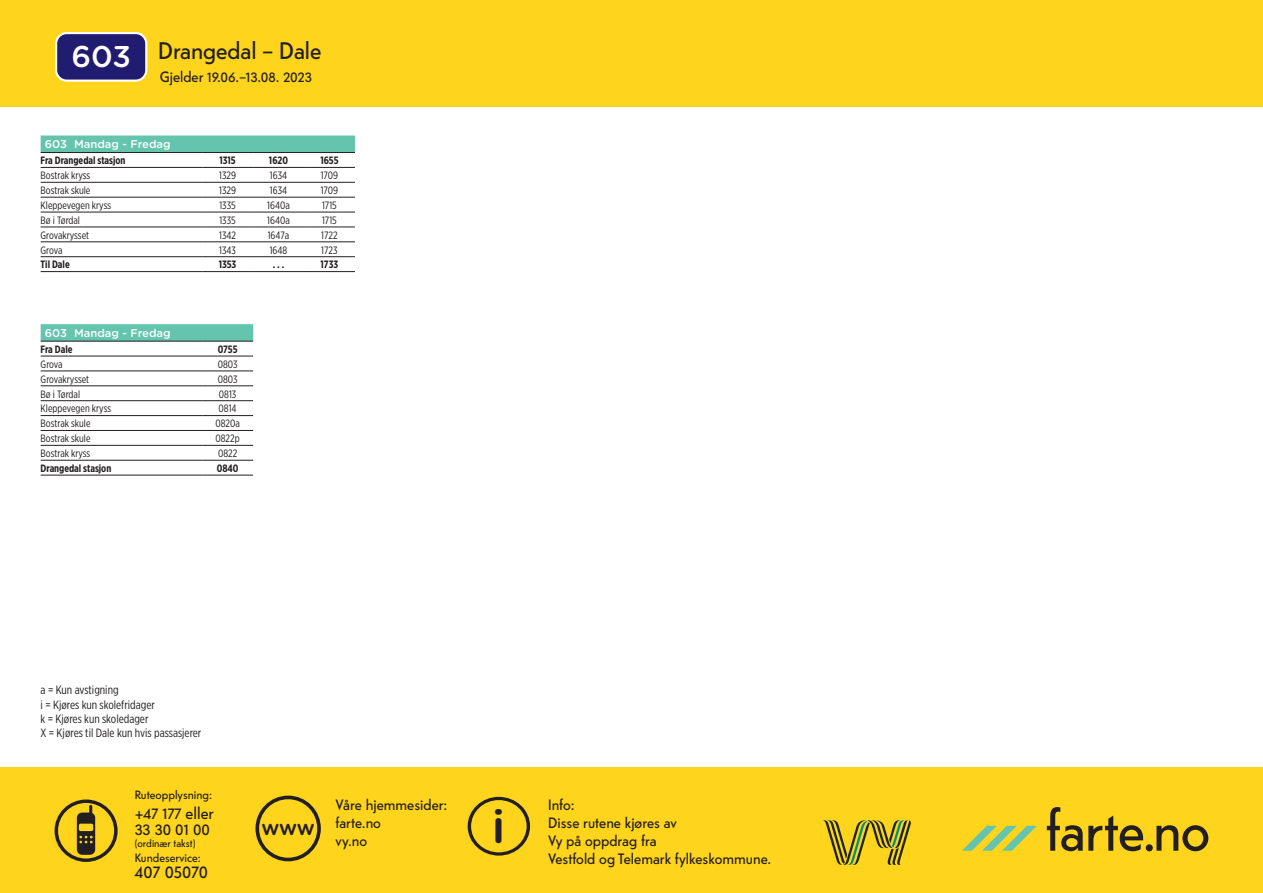
<style>
.page{position:relative;width:1263px;height:893px;background:#fff}
.page>*{position:absolute;margin:0;border:0;box-sizing:border-box;transform-origin:0 0}
.t1{font:500 46.65px "Gotham Rounded";color:#231f20;scale:1.06 1}
.t2{font:500 30px "Gotham Rounded";color:#fff}
.t3{font:24px "Telefon";letter-spacing:-.005em;color:#231f20}
.t4{font:500 21px "Gotham Rounded";color:#231f20}
.t5{font:18.15px "Telefon";color:#231f20}
.t6{font:16.5px/16.5px "Telefon";color:#231f20}
.t7{font:15px/18px "Telefon";color:#231f20}
.t8{font:12px/14.4px "Gotham X Narrow";color:#231f20}
.t9{font:12px "Telefon";color:#231f20}
.t10{font:500 11.25px "Gotham Rounded";color:#fff}
.t11{font:10.65px "Gotham X Narrow";color:#231f20}
.t12{font:700 10.65px "Gotham X Narrow";color:#231f20}
.t13{font:10.5px "Telefon";color:#231f20}
</style>
<div class="page">
<div style="left:0;top:767px;width:1263px;height:126px;background:#fed41d"></div>
<div style="left:0;top:0;width:1263px;height:106px;background:#fed41d"></div>
<svg style="left:1156px;top:825px;width:52px;height:26px"></svg>
<div style="left:1146px;top:844px;width:7px;height:7px;background:#231f20;border-radius:50%"></div>
<svg style="left:962px;top:826px;width:75px;height:25px"></svg>
<svg style="left:1047px;top:807px;width:96px;height:44px"></svg>
<svg style="left:55px;top:799px;width:63px;height:63px"></svg>
<svg style="left:255px;top:796px;width:66px;height:65px"></svg>
<svg style="left:468px;top:797px;width:62px;height:59px"></svg>
<svg style="left:823px;top:820px;width:88px;height:45px"></svg>
<div style="left:56px;top:33px;width:90px;height:48px;background:#201c70;border-radius:11px"></div>
<div style="left:55px;top:32px;width:92px;height:50px;border:2px solid #fff;border-radius:11px"></div>
<div style="left:41px;top:136px;width:314px;height:16px;background:#64c4ae"></div>
<hr style="left:41px;top:152px;width:161px;height:1px;background:#231f20">
<hr style="left:202px;top:152px;width:51px;height:1px;background:#231f20">
<hr style="left:253px;top:152px;width:51px;height:1px;background:#231f20">
<hr style="left:304px;top:152px;width:51px;height:1px;background:#231f20">
<hr style="left:41px;top:167px;width:161px;height:1px;background:#231f20">
<hr style="left:202px;top:167px;width:51px;height:1px;background:#231f20">
<hr style="left:253px;top:167px;width:51px;height:1px;background:#231f20">
<hr style="left:304px;top:167px;width:51px;height:1px;background:#231f20">
<hr style="left:41px;top:182px;width:161px;height:1px;background:#231f20">
<hr style="left:202px;top:182px;width:51px;height:1px;background:#231f20">
<hr style="left:253px;top:182px;width:51px;height:1px;background:#231f20">
<hr style="left:304px;top:182px;width:51px;height:1px;background:#231f20">
<hr style="left:41px;top:197px;width:161px;height:1px;background:#231f20">
<hr style="left:202px;top:197px;width:51px;height:1px;background:#231f20">
<hr style="left:253px;top:197px;width:51px;height:1px;background:#231f20">
<hr style="left:304px;top:197px;width:51px;height:1px;background:#231f20">
<hr style="left:41px;top:212px;width:161px;height:1px;background:#231f20">
<hr style="left:202px;top:212px;width:51px;height:1px;background:#231f20">
<hr style="left:253px;top:212px;width:51px;height:1px;background:#231f20">
<hr style="left:304px;top:212px;width:51px;height:1px;background:#231f20">
<hr style="left:41px;top:227px;width:161px;height:1px;background:#231f20">
<hr style="left:202px;top:227px;width:51px;height:1px;background:#231f20">
<hr style="left:253px;top:227px;width:51px;height:1px;background:#231f20">
<hr style="left:304px;top:227px;width:51px;height:1px;background:#231f20">
<hr style="left:41px;top:242px;width:161px;height:1px;background:#231f20">
<hr style="left:202px;top:242px;width:51px;height:1px;background:#231f20">
<hr style="left:253px;top:242px;width:51px;height:1px;background:#231f20">
<hr style="left:304px;top:242px;width:51px;height:1px;background:#231f20">
<hr style="left:41px;top:256px;width:161px;height:1px;background:#231f20">
<hr style="left:202px;top:256px;width:51px;height:1px;background:#231f20">
<hr style="left:253px;top:256px;width:51px;height:1px;background:#231f20">
<hr style="left:304px;top:256px;width:51px;height:1px;background:#231f20">
<hr style="left:41px;top:271px;width:161px;height:1px;background:#231f20">
<hr style="left:202px;top:271px;width:51px;height:1px;background:#231f20">
<hr style="left:253px;top:271px;width:51px;height:1px;background:#231f20">
<hr style="left:304px;top:271px;width:51px;height:1px;background:#231f20">
<svg style="left:41px;top:324px;width:212px;height:17px;background:#64c1ab"></svg>
<hr style="left:41px;top:341px;width:161px;height:1px;background:#231f20">
<hr style="left:202px;top:341px;width:51px;height:1px;background:#231f20">
<hr style="left:41px;top:356px;width:161px;height:1px;background:#231f20">
<hr style="left:202px;top:356px;width:51px;height:1px;background:#231f20">
<hr style="left:41px;top:371px;width:161px;height:1px;background:#231f20">
<hr style="left:202px;top:371px;width:51px;height:1px;background:#231f20">
<hr style="left:41px;top:386px;width:161px;height:1px;background:#231f20">
<hr style="left:202px;top:386px;width:51px;height:1px;background:#231f20">
<hr style="left:41px;top:400px;width:161px;height:1px;background:#231f20">
<hr style="left:202px;top:400px;width:51px;height:1px;background:#231f20">
<hr style="left:41px;top:415px;width:161px;height:1px;background:#231f20">
<hr style="left:202px;top:415px;width:51px;height:1px;background:#231f20">
<hr style="left:41px;top:430px;width:161px;height:1px;background:#231f20">
<hr style="left:202px;top:430px;width:51px;height:1px;background:#231f20">
<hr style="left:41px;top:445px;width:161px;height:1px;background:#231f20">
<hr style="left:202px;top:445px;width:51px;height:1px;background:#231f20">
<hr style="left:41px;top:460px;width:161px;height:1px;background:#231f20">
<hr style="left:202px;top:460px;width:51px;height:1px;background:#231f20">
<hr style="left:41px;top:475px;width:161px;height:1px;background:#231f20">
<hr style="left:202px;top:475px;width:51px;height:1px;background:#231f20">
<h2 class="t2" style="left:71px;top:35px;width:61px">603</h2>
<h3 class="t3" style="left:158px;top:36px;width:165px">Drangedal – Dale</h3>
<h3 class="t7" style="left:160px;top:67px;width:154px">Gjelder 19.06.–13.08. 2023</h3>
<p class="t10" style="left:45px;top:136px;width:127px">603 Mandag - Fredag</p>
<p class="t12" style="left:41px;top:154px;width:86px">Fra Drangedal stasjon</p>
<p class="t12" style="left:219px;top:154px;width:18px">1315</p>
<p class="t12" style="left:269px;top:154px;width:21px">1620</p>
<p class="t12" style="left:320px;top:154px;width:20px">1655</p>
<p class="t11" style="left:41px;top:169px;width:51px">Bostrak kryss</p>
<p class="t11" style="left:219px;top:169px;width:18px">1329</p>
<p class="t11" style="left:270px;top:169px;width:19px">1634</p>
<p class="t11" style="left:321px;top:169px;width:19px">1709</p>
<p class="t11" style="left:41px;top:184px;width:51px">Bostrak skule</p>
<p class="t11" style="left:219px;top:184px;width:18px">1329</p>
<p class="t11" style="left:270px;top:184px;width:19px">1634</p>
<p class="t11" style="left:321px;top:184px;width:19px">1709</p>
<p class="t11" style="left:41px;top:199px;width:72px">Kleppevegen kryss</p>
<p class="t11" style="left:219px;top:199px;width:18px">1335</p>
<p class="t11" style="left:267px;top:199px;width:24px">1640a</p>
<p class="t11" style="left:322px;top:199px;width:16px">1715</p>
<p class="t11" style="left:41px;top:214px;width:41px">Bø i Tørdal</p>
<p class="t11" style="left:219px;top:214px;width:18px">1335</p>
<p class="t11" style="left:267px;top:214px;width:24px">1640a</p>
<p class="t11" style="left:322px;top:214px;width:16px">1715</p>
<p class="t11" style="left:41px;top:229px;width:50px">Grovakrysset</p>
<p class="t11" style="left:219px;top:229px;width:18px">1342</p>
<p class="t11" style="left:268px;top:229px;width:23px">1647a</p>
<p class="t11" style="left:321px;top:229px;width:18px">1722</p>
<p class="t11" style="left:41px;top:243px;width:23px">Grova</p>
<p class="t11" style="left:219px;top:243px;width:18px">1343</p>
<p class="t11" style="left:270px;top:243px;width:19px">1648</p>
<p class="t11" style="left:321px;top:243px;width:18px">1723</p>
<p class="t12" style="left:41px;top:258px;width:31px">Til Dale</p>
<p class="t12" style="left:219px;top:258px;width:19px">1353</p>
<p class="t12" style="left:273px;top:258px;width:13px">. . .</p>
<p class="t12" style="left:321px;top:258px;width:19px">1733</p>
<p class="t10" style="left:45px;top:325px;width:127px">603 Mandag - Fredag</p>
<p class="t12" style="left:41px;top:343px;width:33px">Fra Dale</p>
<p class="t12" style="left:218px;top:343px;width:21px">0755</p>
<p class="t11" style="left:41px;top:358px;width:23px">Grova</p>
<p class="t11" style="left:218px;top:358px;width:21px">0803</p>
<p class="t11" style="left:41px;top:373px;width:50px">Grovakrysset</p>
<p class="t11" style="left:218px;top:373px;width:21px">0803</p>
<p class="t11" style="left:41px;top:387px;width:41px">Bø i Tørdal</p>
<p class="t11" style="left:219px;top:387px;width:19px">0813</p>
<p class="t11" style="left:41px;top:402px;width:72px">Kleppevegen kryss</p>
<p class="t11" style="left:219px;top:402px;width:19px">0814</p>
<p class="t11" style="left:41px;top:417px;width:51px">Bostrak skule</p>
<p class="t11" style="left:215px;top:417px;width:26px">0820a</p>
<p class="t11" style="left:41px;top:432px;width:51px">Bostrak skule</p>
<p class="t11" style="left:216px;top:432px;width:26px">0822p</p>
<p class="t11" style="left:41px;top:447px;width:51px">Bostrak kryss</p>
<p class="t11" style="left:218px;top:447px;width:21px">0822</p>
<p class="t12" style="left:41px;top:462px;width:72px">Drangedal stasjon</p>
<p class="t12" style="left:217px;top:462px;width:23px">0840</p>
<p class="t8" style="left:41px;top:683px;width:162px">a = Kun avstigning<br>i = Kjøres kun skolefridager<br>k = Kjøres kun skoledager<br>X = Kjøres til Dale kun hvis passasjerer</p>
<p class="t9" style="left:135px;top:787px;width:79px">Ruteopplysning:</p>
<h3 class="t6" style="left:135px;top:804px;width:81px">+47 177 eller<br>33 30 01 00</h3>
<p class="t13" style="left:135px;top:837px;width:62px">(ordinær takst)</p>
<p class="t9" style="left:135px;top:850px;width:68px">Kundeservice:</p>
<h3 class="t5" style="left:135px;top:860px;width:75px">407 05070</h3>
<h3 class="t4" style="left:261px;top:813px;width:55px">www</h3>
<h3 class="t7" style="left:335px;top:795px;width:113px">Våre hjemmesider: farte.no<br>vy.no</h3>
<h3 class="t7" style="left:548px;top:795px;width:225px">Info:<br>Disse rutene kjøres av<br>Vy på oppdrag fra<br>Vestfold og Telemark fylkeskommune.</h3>
<h1 class="t1" style="left:491px;top:793px;width:15px">i</h1>
</div>
